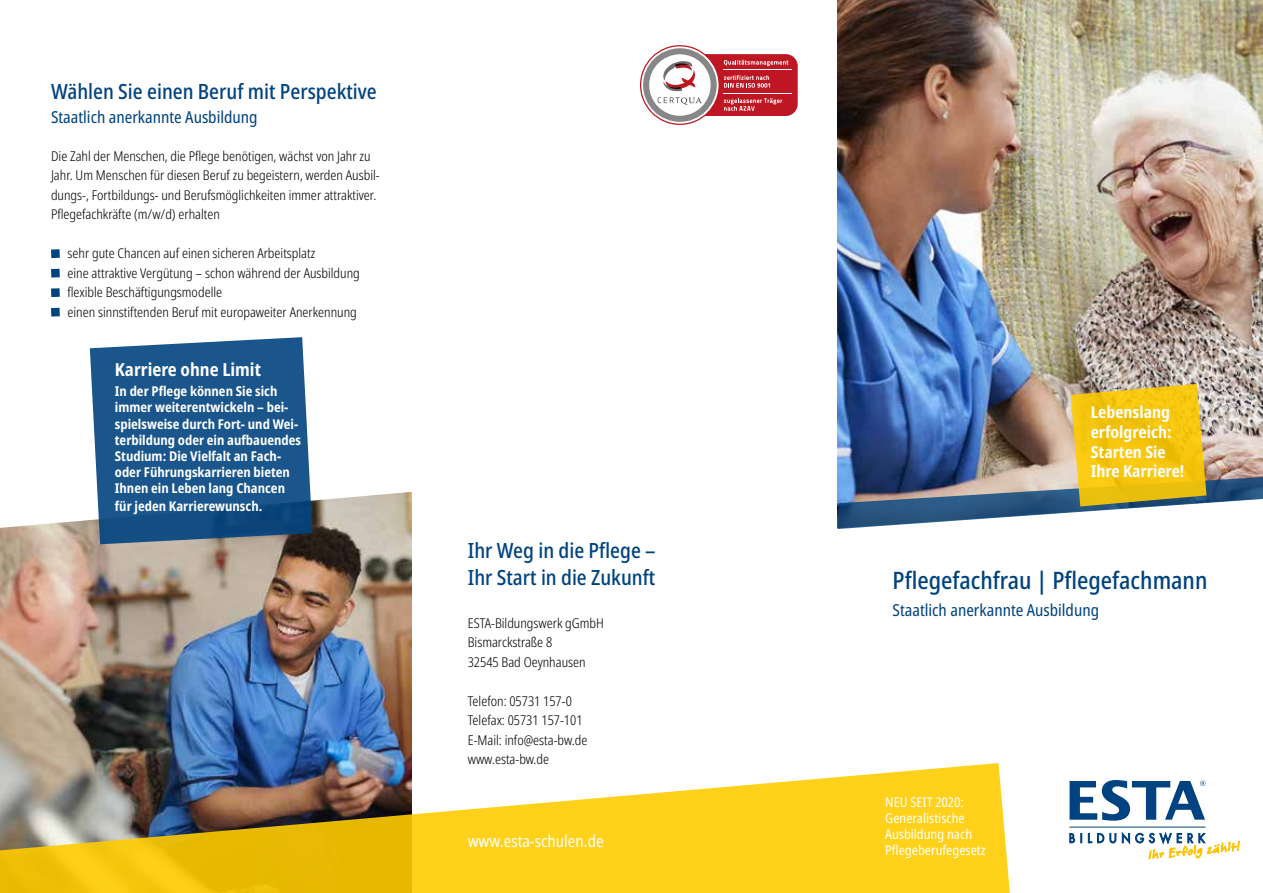
<style>
.page{position:relative;width:1263px;height:893px;background:#fff}
.page>*{position:absolute;margin:0;border:0;box-sizing:border-box;transform-origin:0 0}
.t1{font:500 condensed 24px "Noto Sans";color:#004380}
.t2{font:500 condensed 21px/26.7px "Noto Sans";color:#004380}
.t3{font:700 condensed 18px "Noto Sans";color:#fff}
.t4{font:condensed 16.5px "Noto Sans";color:#004380}
.t5{font:700 condensed 16.5px/19.8px "Noto Sans";color:#fff}
.t6{font:condensed 16.5px "Noto Sans";color:#fff}
.t7{font:300 condensed 13.5px/19.5px "Noto Sans";color:#000}
.t8{font:700 condensed 13.5px/16.2px "Noto Sans";color:#fff}
.t9{font:condensed 13.5px/16.2px "Noto Sans";color:#fff}
</style>
<div class="page">
<img style="left:0;top:528px;width:411px;height:235px">
<svg style="left:1069px;top:833px;width:13px;height:10px"></svg>
<svg style="left:1088px;top:833px;width:28px;height:10px"></svg>
<hr style="left:1069px;top:827px;width:136px;height:1px;background:#004380">
<svg style="left:1122px;top:832px;width:117px;height:28px"></svg>
<svg style="left:1069px;top:780px;width:136px;height:41px"></svg>
<img style="left:838px;top:0;width:425px;height:384px">
<img style="left:838px;top:384px;width:425px;height:145px">
<div style="left:51px;top:249px;width:9px;height:9px;background:#004380"></div>
<div style="left:51px;top:269px;width:9px;height:9px;background:#004380"></div>
<div style="left:51px;top:288px;width:9px;height:9px;background:#004380"></div>
<div style="left:51px;top:308px;width:9px;height:9px;background:#004380"></div>
<div style="left:654px;top:54px;width:144px;height:62px;background:#be1622;border-radius:12px"></div>
<hr style="left:723px;top:93px;width:69px;height:1px;background:#fff">
<hr style="left:723px;top:70px;width:69px;height:1px;background:#fff">
<svg style="left:640px;top:45px;width:148px;height:80px"></svg>
<svg style="left:0;top:491px;width:412px;height:37px"></svg>
<svg style="left:90px;top:337px;width:222px;height:207px;background:#2a6090"></svg>
<img style="left:0;top:763px;width:1010px;height:130px">
<h2 class="t2" style="left:51px;top:79px;width:327px">Wählen Sie einen Beruf mit Perspektive</h2>
<p class="t4" style="left:51px;top:106px;width:208px">Staatlich anerkannte Ausbildung</p>
<p class="t7" style="left:51px;top:146px;width:330px">Die Zahl der Menschen, die Pflege benötigen, wächst von Jahr zu Jahr. Um Menschen für diesen Beruf zu begeistern, werden Ausbil&shy;dungs-, Fortbildungs- und Berufsmöglichkeiten immer attraktiver.<br>Pflegefachkräfte (m/w/d) erhalten</p>
<p class="t7" style="left:68px;top:244px;width:294px">sehr gute Chancen auf einen sicheren Arbeitsplatz<br>eine attraktive Vergütung – schon während der Ausbildung flexible Beschäftigungsmodelle<br>einen sinnstiftenden Beruf mit europaweiter Anerkennung</p>
<h3 class="t3" style="left:115px;top:356px;width:148px">Karriere ohne Limit</h3>
<p class="t8" style="left:115px;top:383px;width:188px">In der Pflege können Sie sich immer weiterentwickeln – bei&shy;spielsweise durch Fort- und Wei&shy;terbildung oder ein aufbauendes<br>Studium: Die Vielfalt an Fach&shy;oder Führungskarrieren bieten<br>Ihnen ein Leben lang Chancen</p>
<p class="t8" style="left:115px;top:499px;width:149px">für jeden Karrierewunsch.</p>
<h2 class="t2" style="left:468px;top:537px;width:189px">Ihr Weg in die Pflege –<br>Ihr Start in die Zukunft</h2>
<p class="t7" style="left:468px;top:614px;width:138px">ESTA-Bildungswerk gGmbH<br>Bismarckstraße 8<br>32545 Bad Oeynhausen</p>
<p class="t7" style="left:468px;top:691px;width:121px">Telefon: 05731 157-0<br>Telefax: 05731 157-101<br>E-Mail: info@esta-bw.de www.esta-bw.de</p>
<p class="t6" style="left:468px;top:829px;width:138px">www.esta-schulen.de</p>
<p class="t5" style="left:1091px;top:402px;width:95px">Lebenslang erfolgreich:<br>Starten Sie<br>Ihre Karriere!</p>
<h1 class="t1" style="left:892px;top:563px;width:316px">Pflegefachfrau | Pflegefachmann</h1>
<p class="t4" style="left:892px;top:598px;width:208px">Staatlich anerkannte Ausbildung</p>
<p class="t9" style="left:885px;top:794px;width:102px">NEU SEIT 2020:<br>Generalistische<br>Ausbildung nach<br>Pflegeberufegesetz</p>
</div>
